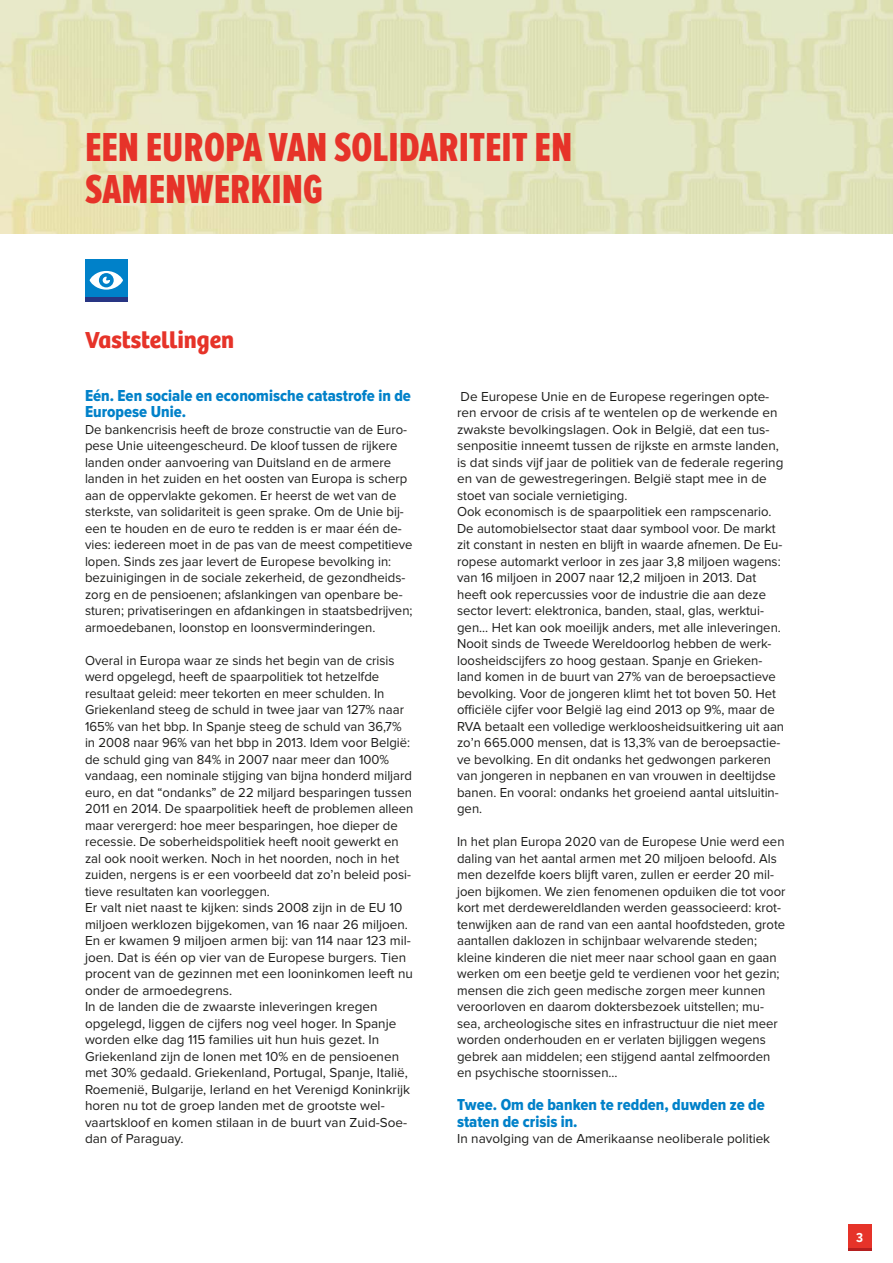
<style>
.page{position:relative;width:893px;height:1263px;background:#fff}
.page>*{position:absolute;margin:0;border:0;box-sizing:border-box;transform-origin:0 0}
.t1{font:42px/42px "Proxima Nova Ex Cn Extrabld";color:#e63329}
.t2{font:700 24px "Bree";color:#e63329}
.t3{font:16.5px/16.5px "Proxima Nova Cond Extrabld";color:#0081c9}
.t4{font:13.5px/16.5px "Proxima Nova";color:#1d1d1b}
.t5{font:700 13.5px "Proxima Nova Cond";color:#fff}
</style>
<div class="page">
<div style="left:848px;top:1225px;width:24px;height:25px;background:#e63329"></div>
<hr style="left:848px;top:1248px;width:24px;height:2px;background:#b51f1f">
<img style="left:0;top:0;width:893px;height:234px">
<div style="left:85px;top:259px;width:43px;height:43px;background:#0081c9"></div>
<div style="left:85px;top:297px;width:43px;height:5px;background:#283583"></div>
<svg style="left:90px;top:271px;width:33px;height:19px"></svg>
<h1 class="t1" style="left:85px;top:128px;width:489px">EEN EUROPA VAN SOLIDARITEIT EN<br>SAMENWERKING</h1>
<h2 class="t2" style="left:85px;top:325px;width:150px">Vaststellingen</h2>
<p class="t3" style="left:85px;top:387px;width:327px">Eén. Een sociale en economische catastrofe in de<br>Europese Unie.</p>
<p class="t4" style="left:85px;top:421px;width:329px">De bankencrisis heeft de broze constructie van de Euro&shy;pese Unie uiteengescheurd. De kloof tussen de rijkere landen onder aanvoering van Duitsland en de armere landen in het zuiden en het oosten van Europa is scherp aan de oppervlakte gekomen. Er heerst de wet van de sterkste, van solidariteit is geen sprake. Om de Unie bij&shy;een te houden en de euro te redden is er maar één de&shy;vies: iedereen moet in de pas van de meest competitieve lopen. Sinds zes jaar levert de Europese bevolking in: bezuinigingen in de sociale zekerheid, de gezondheids&shy;zorg en de pensioenen; afslankingen van openbare be&shy;sturen; privatiseringen en afdankingen in staatsbedrijven; armoedebanen, loonstop en loonsverminderingen.</p>
<p class="t4" style="left:85px;top:652px;width:330px">Overal in Europa waar ze sinds het begin van de crisis werd opgelegd, heeft de spaarpolitiek tot hetzelfde resultaat geleid: meer tekorten en meer schulden. In Griekenland steeg de schuld in twee jaar van 127% naar 165% van het bbp. In Spanje steeg de schuld van 36,7% in 2008 naar 96% van het bbp in 2013. Idem voor België: de schuld ging van 84% in 2007 naar meer dan 100% vandaag, een nominale stijging van bijna honderd miljard euro, en dat “ondanks” de 22 miljard besparingen tussen 2011 en 2014. De spaarpolitiek heeft de problemen alleen maar verergerd: hoe meer besparingen, hoe dieper de recessie. De soberheidspolitiek heeft nooit gewerkt en zal ook nooit werken. Noch in het noorden, noch in het zuiden, nergens is er een voorbeeld dat zo’n beleid posi&shy;tieve resultaten kan voorleggen.<br>Er valt niet naast te kijken: sinds 2008 zijn in de EU 10 miljoen werklozen bijgekomen, van 16 naar 26 miljoen.<br>En er kwamen 9 miljoen armen bij: van 114 naar 123 mil&shy;joen. Dat is één op vier van de Europese burgers. Tien procent van de gezinnen met een looninkomen leeft nu onder de armoedegrens.<br>In de landen die de zwaarste inleveringen kregen opgelegd, liggen de cijfers nog veel hoger. In Spanje worden elke dag 115 families uit hun huis gezet. In Griekenland zijn de lonen met 10% en de pensioenen met 30% gedaald. Griekenland, Portugal, Spanje, Italië, Roemenië, Bulgarije, Ierland en het Verenigd Koninkrijk horen nu tot de groep landen met de grootste wel&shy;vaartskloof en komen stilaan in de buurt van Zuid-Soe&shy;dan of Paraguay.</p>
<p class="t4" style="left:457px;top:388px;width:329px">De Europese Unie en de Europese regeringen opte&shy;ren ervoor de crisis af te wentelen op de werkende en zwakste bevolkingslagen. Ook in België, dat een tus&shy;senpositie inneemt tussen de rijkste en armste landen, is dat sinds vijf jaar de politiek van de federale regering en van de gewestregeringen. België stapt mee in de stoet van sociale vernietiging.<br>Ook economisch is de spaarpolitiek een rampscenario.<br>De automobielsector staat daar symbool voor. De markt zit constant in nesten en blijft in waarde afnemen. De Eu&shy;ropese automarkt verloor in zes jaar 3,8 miljoen wagens: van 16 miljoen in 2007 naar 12,2 miljoen in 2013. Dat heeft ook repercussies voor de industrie die aan deze sector levert: elektronica, banden, staal, glas, werktui&shy;gen… Het kan ook moeilijk anders, met alle inleveringen.<br>Nooit sinds de Tweede Wereldoorlog hebben de werk&shy;loosheidscijfers zo hoog gestaan. Spanje en Grieken&shy;land komen in de buurt van 27% van de beroepsactieve bevolking. Voor de jongeren klimt het tot boven 50. Het officiële cijfer voor België lag eind 2013 op 9%, maar de RVA betaalt een volledige werkloosheidsuitkering uit aan zo’n 665.000 mensen, dat is 13,3% van de beroepsactie&shy;ve bevolking. En dit ondanks het gedwongen parkeren van jongeren in nepbanen en van vrouwen in deeltijdse banen. En vooral: ondanks het groeiend aantal uitsluitin&shy;gen.</p>
<p class="t4" style="left:457px;top:834px;width:330px">In het plan Europa 2020 van de Europese Unie werd een daling van het aantal armen met 20 miljoen beloofd. Als men dezelfde koers blijft varen, zullen er eerder 20 mil&shy;joen bijkomen. We zien fenomenen opduiken die tot voor kort met derdewereldlanden werden geassocieerd: krot&shy;tenwijken aan de rand van een aantal hoofdsteden, grote aantallen daklozen in schijnbaar welvarende steden; kleine kinderen die niet meer naar school gaan en gaan werken om een beetje geld te verdienen voor het gezin; mensen die zich geen medische zorgen meer kunnen veroorloven en daarom doktersbezoek uitstellen; mu&shy;sea, archeologische sites en infrastructuur die niet meer worden onderhouden en er verlaten bijliggen wegens gebrek aan middelen; een stijgend aantal zelfmoorden en psychische stoornissen…</p>
<p class="t3" style="left:457px;top:1097px;width:309px">Twee. Om de banken te redden, duwden ze de staten de crisis in.</p>
<p class="t4" style="left:457px;top:1131px;width:315px">In navolging van de Amerikaanse neoliberale politiek</p>
<p class="t5" style="left:856px;top:1230px;width:8px">3</p>
</div>
